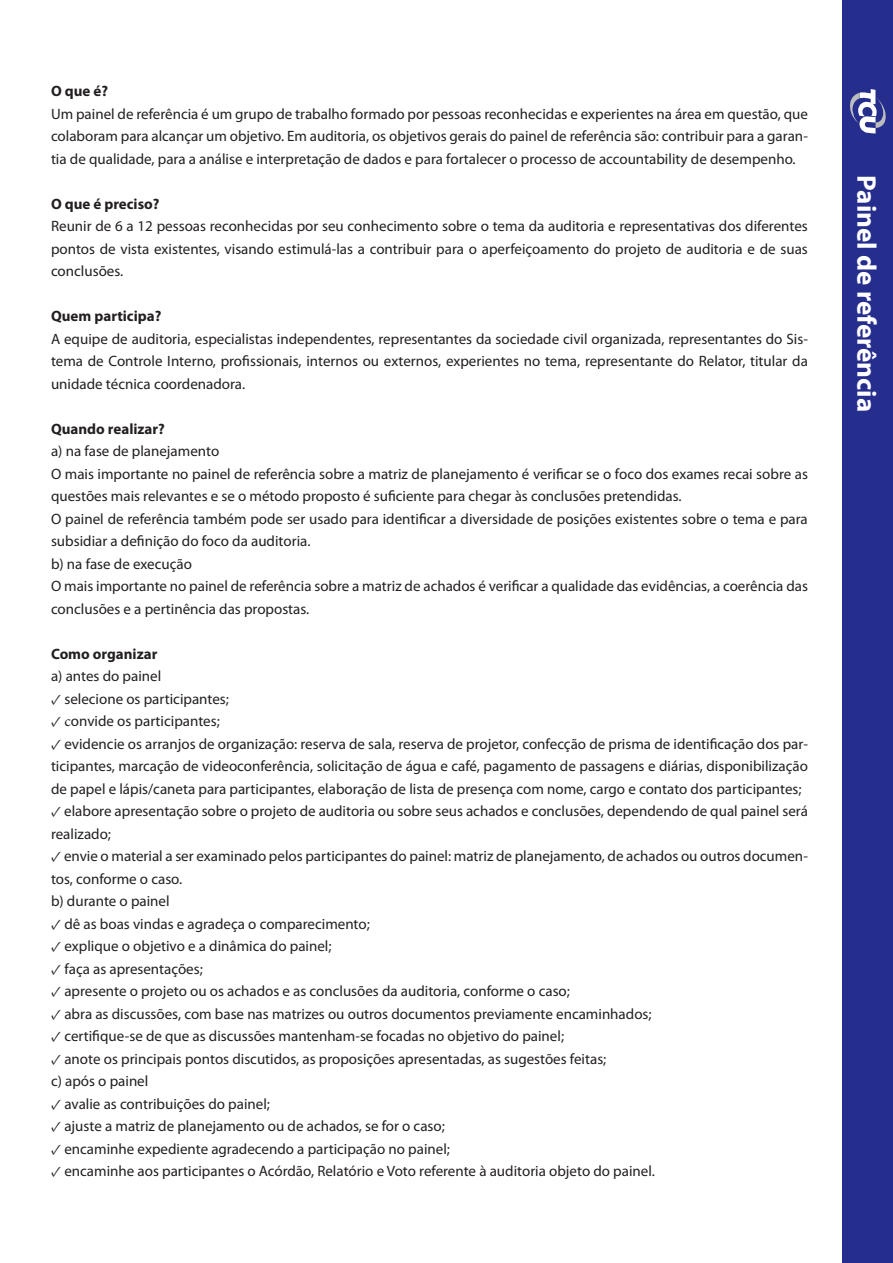
<style>
.page{position:relative;width:893px;height:1263px;background:#fff}
.page>*{position:absolute;margin:0;border:0;box-sizing:border-box;transform-origin:0 0}
.t1{font:700 27px "Myriad Pro";color:#fff}
.t2{font:15px/22.5px "Myriad Pro";color:#231f20}
.t3{font:700 15px "Myriad Pro";color:#231f20}
.s1{font-family:"Minion Pro"}
</style>
<div class="page">
<div style="left:843px;top:0;width:50px;height:1263px;background:#262e8d"></div>
<svg style="left:850px;top:89px;width:36px;height:45px"></svg>
<p class="t3" style="left:51px;top:81px;width:58px">O que é?</p>
<p class="t2" style="left:51px;top:102px;width:758px;text-align:justify">Um painel de referência é um grupo de trabalho formado por pessoas reconhecidas e experientes na área em questão, que colaboram para alcançar um objetivo. Em auditoria, os objetivos gerais do painel de referência são: contribuir para a garan&shy;tia de qualidade, para a análise e interpretação de dados e para fortalecer o processo de accountability de desempenho.</p>
<p class="t3" style="left:51px;top:194px;width:110px">O que é preciso?</p>
<p class="t2" style="left:51px;top:215px;width:758px;text-align:justify">Reunir de 6 a 12 pessoas reconhecidas por seu conhecimento sobre o tema da auditoria e representativas dos diferentes pontos de vista existentes, visando estimulá-las a contribuir para o aperfeiçoamento do projeto de auditoria e de suas conclusões.</p>
<p class="t3" style="left:51px;top:306px;width:112px">Quem participa?</p>
<p class="t2" style="left:51px;top:327px;width:758px;text-align:justify">A equipe de auditoria, especialistas independentes, representantes da sociedade civil organizada, representantes do Sis&shy;tema de Controle Interno, profissionais, internos ou externos, experientes no tema, representante do Relator, titular da unidade técnica coordenadora.</p>
<p class="t3" style="left:51px;top:419px;width:115px">Quando realizar?</p>
<p class="t2" style="left:51px;top:440px;width:170px">a) na fase de planejamento</p>
<p class="t2" style="left:51px;top:462px;width:758px">O mais importante no painel de referência sobre a matriz de planejamento é verificar se o foco dos exames recai sobre as questões mais relevantes e se o método proposto é suficiente para chegar às conclusões pretendidas.</p>
<p class="t2" style="left:51px;top:507px;width:758px">O painel de referência também pode ser usado para identificar a diversidade de posições existentes sobre o tema e para subsidiar a definição do foco da auditoria.</p>
<p class="t2" style="left:51px;top:552px;width:142px">b) na fase de execução</p>
<p class="t2" style="left:51px;top:575px;width:758px">O mais importante no painel de referência sobre a matriz de achados é verificar a qualidade das evidências, a coerência das conclusões e a pertinência das propostas.</p>
<p class="t3" style="left:51px;top:644px;width:108px">Como organizar</p>
<p class="t2" style="left:51px;top:665px;width:112px">a) antes do painel</p>
<p class="t2" style="left:51px;top:687px;width:179px"><span class="s1">✓</span> selecione os participantes;</p>
<p class="t2" style="left:51px;top:710px;width:170px"><span class="s1">✓ c</span>onvide os participantes;</p>
<p class="t2" style="left:51px;top:732px;width:758px;text-align:justify"><span class="s1">✓</span> evidencie os arranjos de organização: reserva de sala, reserva de projetor, confecção de prisma de identificação dos par&shy;ticipantes, marcação de videoconferência, solicitação de água e café, pagamento de passagens e diárias, disponibilização de papel e lápis/caneta para participantes, elaboração de lista de presença com nome, cargo e contato dos participantes;</p>
<p class="t2" style="left:51px;top:800px;width:758px"><span class="s1">✓</span> elabore apresentação sobre o projeto de auditoria ou sobre seus achados e conclusões, dependendo de qual painel será realizado;</p>
<p class="t2" style="left:51px;top:845px;width:758px"><span class="s1">✓</span> envie o material a ser examinado pelos participantes do painel: matriz de planejamento, de achados ou outros documen&shy;tos, conforme o caso.</p>
<p class="t2" style="left:51px;top:890px;width:120px">b) durante o painel</p>
<p class="t2" style="left:51px;top:912px;width:320px"><span class="s1">✓</span> dê as boas vindas e agradeça o comparecimento;</p>
<p class="t2" style="left:51px;top:935px;width:282px"><span class="s1">✓</span> explique o objetivo e a dinâmica do painel;</p>
<p class="t2" style="left:51px;top:957px;width:153px"><span class="s1">✓</span> faça as apresentações;</p>
<p class="t2" style="left:51px;top:980px;width:520px"><span class="s1">✓</span> apresente o projeto ou os achados e as conclusões da auditoria, conforme o caso;</p>
<p class="t2" style="left:51px;top:1002px;width:602px"><span class="s1">✓</span> abra as discussões, com base nas matrizes ou outros documentos previamente encaminhados;</p>
<p class="t2" style="left:51px;top:1025px;width:515px"><span class="s1">✓</span> certifique-se de que as discussões mantenham-se focadas no objetivo do painel;</p>
<p class="t2" style="left:51px;top:1047px;width:557px"><span class="s1">✓</span> anote os principais pontos discutidos, as proposições apresentadas, as sugestões feitas;</p>
<p class="t2" style="left:51px;top:1070px;width:99px">c) após o painel</p>
<p class="t2" style="left:51px;top:1092px;width:220px"><span class="s1">✓</span> avalie as contribuições do painel;</p>
<p class="t2" style="left:51px;top:1115px;width:395px"><span class="s1">✓</span> ajuste a matriz de planejamento ou de achados, se for o caso;</p>
<p class="t2" style="left:51px;top:1137px;width:401px"><span class="s1">✓</span> encaminhe expediente agradecendo a participação no painel;</p>
<p class="t2" style="left:51px;top:1160px;width:605px"><span class="s1">✓</span> encaminhe aos participantes o Acórdão, Relatório e Voto referente à auditoria objeto do painel.</p>
<p class="t1" style="left:884px;top:175px;width:239px;rotate:90deg">Painel de referência</p>
</div>
